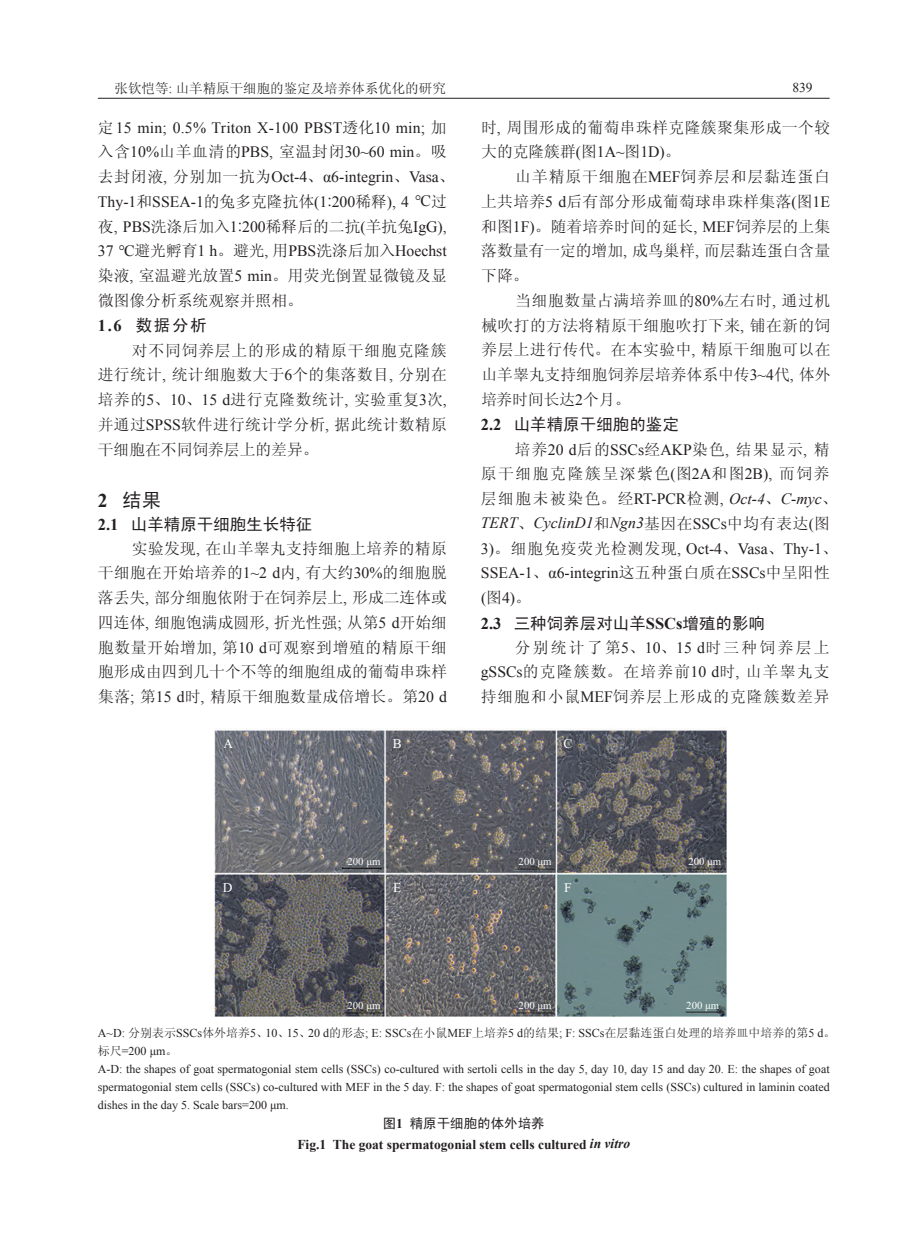
<style>
.page{position:relative;width:919px;height:1238px;background:#fff}
.page>*{position:absolute;margin:0;border:0;box-sizing:border-box;transform-origin:0 0}
.t1{font:19.5px "Sim Hei";color:#231f20}
.t2{font:16.5px "Sim Hei";color:#231f20}
.t3{font:15.75px/24.8px "Sim Sun";letter-spacing:.02em;color:#231f20;text-align:justify}
.t4{font:15.75px/24.8px "Times New Roman";color:#231f20}
.t5{font:15.75px/24.8px "Sim Sun";letter-spacing:.1em;color:#231f20}
.t6{font:15.75px "Sim Sun";color:#231f20}
.t7{font:700 13.5px "Times New Roman";color:#231f20}
.t8{font:13.5px "Sim Sun";color:#231f20}
.t9{font:13.5px "Sim Hei";color:#231f20}
.t10{font:13.5px "Times New Roman";color:#fff}
.t11{font:13.5px "Times New Roman";color:#231f20}
.t12{font:12px/18px "Times New Roman";color:#231f20}
.t13{font:12px "Sim Sun";color:#231f20}
.t14{font:10.8px "Times New Roman";color:#fff}
.s1{font-family:"Times New Roman"}
.s2{font-family:"Sim Sun"}
.s3{font-style:italic}
.s4{font-family:"Times New Roman";font-weight:700}
.s5{font-family:"Times New Roman";font-style:italic}
</style>
<div class="page">
<hr style="left:98px;top:98px;width:731px;height:1px;background:#231f20">
<img style="left:214px;top:728px;width:512px;height:288px">
<hr style="left:685px;top:1011px;width:39px;height:1px;background:#231f20">
<p class="t8" style="left:114px;top:81px;width:333px">张钦恺等<span class="s1">:</span> 山羊精原干细胞的鉴定及培养体系优化的研究</p>
<p class="t11" style="left:792px;top:79px;width:22px">839</p>
<p class="t4" style="left:98px;top:115px;width:358px"><span class="s2">定</span>15 min; 0.5% Triton X-100 PBST<span class="s2">透化</span>10 min; <span class="s2">加入含</span>10%<span class="s2">山羊血清的</span>PBS, <span class="s2">室温封闭</span>30~60 min<span class="s2">。吸去封闭液</span>, <span class="s2">分别加一抗为</span>Oct-4<span class="s2">、</span>α6-integrin<span class="s2">、</span>Vasa<span class="s2">、</span>Thy-1<span class="s2">和</span>SSEA-1<span class="s2">的兔多克隆抗体</span>(1׃200<span class="s2">稀释</span>), 4 <span class="s3">°</span>C<span class="s2">过</span></p>
<p class="t6" style="left:98px;top:218px;width:350px">夜<span class="s1">, PBS</span>洗涤后加入<span class="s1">1׃200</span>稀释后的二抗<span class="s1">(</span>羊抗兔<span class="s1">IgG),</span></p>
<p class="t4" style="left:98px;top:238px;width:350px">37 <span class="s3">°</span>C<span class="s2">避光孵育</span>1 h<span class="s2">。避光</span>, <span class="s2">用</span>PBS<span class="s2">洗涤后加入</span>Hoechst</p>
<p class="t3" style="left:98px;top:263px;width:350px">染液<span class="s1">,</span> 室温避光放置<span class="s1">5 min</span>。用荧光倒置显微镜及显微图像分析系统观察并照相。</p>
<p class="t2" style="left:98px;top:317px;width:110px"><span class="s4">1.6</span> 数据分析</p>
<p class="t3" style="left:98px;top:337px;width:350px;text-indent:34px">对不同饲养层上的形成的精原干细胞克隆簇进行统计<span class="s1">,</span> 统计细胞数大于<span class="s1">6</span>个的集落数目<span class="s1">,</span> 分别在培养的<span class="s1">5</span>、<span class="s1">10</span>、<span class="s1">15 d</span>进行克隆数统计<span class="s1">,</span> 实验重复<span class="s1">3</span>次<span class="s1">,</span>并通过<span class="s1">SPSS</span>软件进行统计学分析<span class="s1">,</span> 据此统计数精原干细胞在不同饲养层上的差异。</p>
<p class="t1" style="left:98px;top:490px;width:65px"><span class="s4">2</span> 结果</p>
<p class="t2" style="left:98px;top:515px;width:216px"><span class="s4">2.1</span> 山羊精原干细胞生长特征</p>
<p class="t3" style="left:98px;top:535px;width:351px;text-indent:34px">实验发现<span class="s1">,</span> 在山羊睾丸支持细胞上培养的精原干细胞在开始培养的<span class="s1">1~2 d</span>内<span class="s1">,</span> 有大约<span class="s1">30%</span>的细胞脱落丢失<span class="s1">,</span> 部分细胞依附于在饲养层上<span class="s1">,</span> 形成二连体或四连体<span class="s1">,</span> 细胞饱满成圆形<span class="s1">,</span> 折光性强<span class="s1">;</span> 从第<span class="s1">5 d</span>开始细胞数量开始增加<span class="s1">,</span> 第<span class="s1">10 d</span>可观察到增殖的精原干细胞形成由四到几十个不等的细胞组成的葡萄串珠样集落<span class="s1">;</span> 第<span class="s1">15 d</span>时<span class="s1">,</span> 精原干细胞数量成倍增长。第<span class="s1">20 d</span></p>
<p class="t3" style="left:481px;top:115px;width:350px">时<span class="s1">,</span> 周围形成的葡萄串珠样克隆簇聚集形成一个较大的克隆簇群<span class="s1">(</span>图<span class="s1">1A~</span>图<span class="s1">1D)</span>。</p>
<p class="t3" style="left:481px;top:164px;width:350px;text-indent:34px">山羊精原干细胞在<span class="s1">MEF</span>饲养层和层黏连蛋白上共培养<span class="s1">5 d</span>后有部分形成葡萄球串珠样集落<span class="s1">(</span>图<span class="s1">1E</span>和图<span class="s1">1F)</span>。随着培养时间的延长<span class="s1">, MEF</span>饲养层的上集落数量有一定的增加<span class="s1">,</span> 成鸟巢样<span class="s1">,</span> 而层黏连蛋白含量下降。</p>
<p class="t3" style="left:481px;top:288px;width:350px;text-indent:34px">当细胞数量占满培养皿的<span class="s1">80%</span>左右时<span class="s1">,</span> 通过机械吹打的方法将精原干细胞吹打下来<span class="s1">,</span> 铺在新的饲养层上进行传代。在本实验中<span class="s1">,</span> 精原干细胞可以在山羊睾丸支持细胞饲养层培养体系中传<span class="s1">3~4</span>代<span class="s1">,</span> 体外培养时间长达<span class="s1">2</span>个月。</p>
<p class="t2" style="left:480px;top:416px;width:199px"><span class="s4">2.2</span> 山羊精原干细胞的鉴定</p>
<p class="t5" style="left:480px;top:436px;width:358px;text-indent:34px">培养<span class="s1">20 d</span>后的<span class="s1">SSCs</span>经<span class="s1">AKP</span>染色<span class="s1">,</span> 结果显示<span class="s1">,</span> 精原干细胞克隆簇呈深紫色<span class="s1">(</span>图<span class="s1">2A</span>和图<span class="s1">2B),</span> 而饲养层细胞未被染色。经<span class="s1">RT-PCR</span>检测<span class="s1">,</span> <span class="s5">Oct-4</span>、<span class="s5">C-myc</span>、</p>
<p class="t4" style="left:481px;top:510px;width:358px"><span class="s3">TERT</span><span class="s2">、</span><span class="s3">CyclinD1</span><span class="s2">和</span><span class="s3">Ngn3</span><span class="s2">基因在</span>SSCs<span class="s2">中均有表达</span>(<span class="s2">图<br></span>3)<span class="s2">。细胞免疫荧光检测发现</span>, Oct-4<span class="s2">、</span>Vasa<span class="s2">、</span>Thy-1<span class="s2">、<br></span>SSEA-1<span class="s2">、</span>α6-integrin<span class="s2">这五种蛋白质在</span>SSCs<span class="s2">中呈阳性</span>(<span class="s2">图</span>4)<span class="s2">。</span></p>
<p class="t2" style="left:480px;top:614px;width:286px"><span class="s4">2.3</span> 三种饲养层对山羊<span class="s4">SSCs</span>增殖的影响</p>
<p class="t3" style="left:480px;top:634px;width:350px;text-indent:34px">分别统计了第<span class="s1">5</span>、<span class="s1">10</span>、<span class="s1">15 d</span>时三种饲养层上<span class="s1">gSSCs</span>的克隆簇数。在培养前<span class="s1">10 d</span>时<span class="s1">,</span> 山羊睾丸支持细胞和小鼠<span class="s1">MEF</span>饲养层上形成的克隆簇数差异</p>
<p class="t10" style="left:223px;top:734px;width:11px">A</p>
<p class="t10" style="left:392px;top:734px;width:10px">B</p>
<p class="t10" style="left:563px;top:734px;width:10px">C</p>
<p class="t14" style="left:347px;top:854px;width:34px">200 μm</p>
<p class="t14" style="left:518px;top:854px;width:34px">200 μm</p>
<p class="t14" style="left:688px;top:854px;width:34px">200 μm</p>
<p class="t10" style="left:223px;top:878px;width:11px">D</p>
<p class="t10" style="left:393px;top:878px;width:10px">E</p>
<p class="t10" style="left:564px;top:878px;width:9px">F</p>
<p class="t14" style="left:347px;top:997px;width:34px">200 μm</p>
<p class="t14" style="left:518px;top:997px;width:34px">200 μm</p>
<p class="t14" style="left:686px;top:997px;width:34px">200 μm</p>
<p class="t13" style="left:98px;top:1026px;width:739px"><span class="s1">A~D:</span> 分别表示<span class="s1">SSCs</span>体外培养<span class="s1">5</span>、<span class="s1">10</span>、<span class="s1">15</span>、<span class="s1">20 d</span>的形态<span class="s1">; E: SSCs</span>在小鼠<span class="s1">MEF</span>上培养<span class="s1">5 d</span>的结果<span class="s1">; F: SSCs</span>在层黏连蛋白处理的培养皿中培养的第<span class="s1">5 d</span>。</p>
<p class="t12" style="left:98px;top:1041px;width:733px"><span class="s2">标尺</span>=200 μm<span class="s2">。<br></span>A-D: the shapes of goat spermatogonial stem cells (SSCs) co-cultured with sertoli cells in the day 5, day 10, day 15 and day 20. E: the shapes of goat spermatogonial stem cells (SSCs) co-cultured with MEF in the 5 day. F: the shapes of goat spermatogonial stem cells (SSCs) cultured in laminin coated dishes in the day 5. Scale bars=200 μm.</p>
<p class="t9" style="left:382px;top:1116px;width:163px">图<span class="s4">1</span> 精原干细胞的体外培养</p>
<p class="t7" style="left:297px;top:1134px;width:334px">Fig.1 The goat spermatogonial stem cells cultured <span class="s3">in vitro</span></p>
</div>
